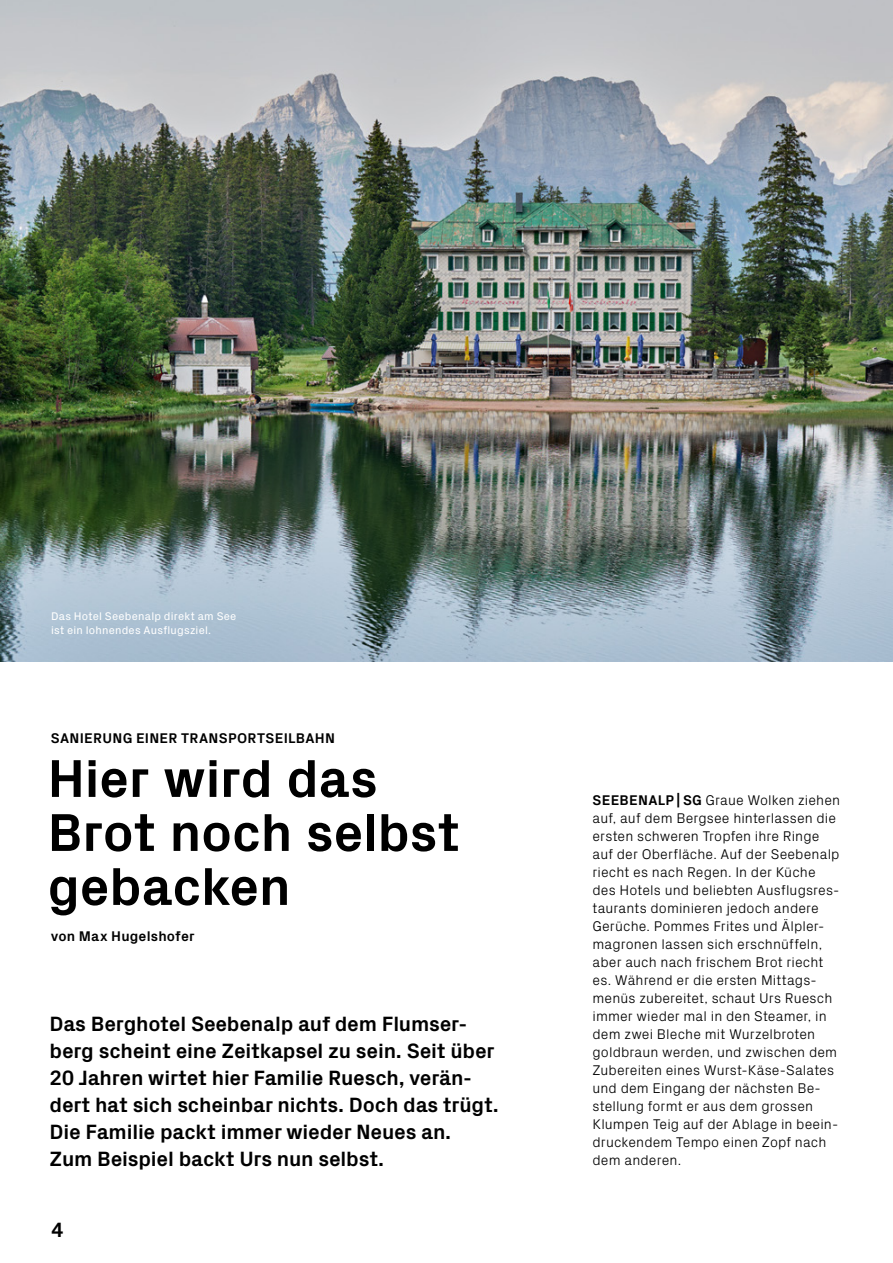
<style>
.page{position:relative;width:893px;height:1263px;background:#fff}
.page>*{position:absolute;margin:0;border:0;box-sizing:border-box;transform-origin:0 0}
.t1{font:700 54px/54px "Px Grotesk";letter-spacing:-.01em;color:#000}
.t2{font:700 21px/27px "Px Grotesk";letter-spacing:-.01em;color:#000}
.t3{font:300 14.25px/18px "Px Grotesk";letter-spacing:.01em;color:#000}
.t4{font:700 14.25px "Px Grotesk";letter-spacing:.015em;color:#000}
.t5{font:11.25px/13.5px "Px Grotesk";letter-spacing:.02em;color:#fff}
.s1{font-weight:700}
</style>
<div class="page">
<img style="left:0;top:0;width:893px;height:661px">
<p class="t5" style="left:51px;top:609px;width:187px">Das Hotel Seebenalp direkt am See ist ein lohnendes Ausflugsziel.</p>
<p class="t4" style="left:51px;top:728px;width:286px">SANIERUNG EINER TRANSPORTSEILBAHN</p>
<h1 class="t1" style="left:47px;top:749px;width:414px">Hier wird das<br>Brot noch selbst gebacken</h1>
<p class="t4" style="left:51px;top:926px;width:145px">von Max Hugelshofer</p>
<p class="t2" style="left:50px;top:1009px;width:451px">Das Berghotel Seebenalp auf dem Flumser&shy;berg scheint eine Zeitkapsel zu sein. Seit über 20 Jahren wirtet hier Familie Ruesch, verän&shy;dert hat sich scheinbar nichts. Doch das trügt.<br>Die Familie packt immer wieder Neues an.<br>Zum Beispiel backt Urs nun selbst.</p>
<h2 class="t2" style="left:51px;top:1215px;width:14px">4</h2>
<p class="t3" style="left:592px;top:790px;width:249px"><span class="s1">SEEBENALP | SG</span> Graue Wolken ziehen auf, auf dem Bergsee hinterlassen die ersten schweren Tropfen ihre Ringe auf der Oberfläche. Auf der Seebenalp riecht es nach Regen. In der Küche des Hotels und beliebten Ausflugsres&shy;taurants dominieren jedoch andere Gerüche. Pommes Frites und Älpler&shy;magronen lassen sich erschnüffeln, aber auch nach frischem Brot riecht es. Während er die ersten Mittags&shy;menüs zubereitet, schaut Urs Ruesch immer wieder mal in den Steamer, in dem zwei Bleche mit Wurzelbroten goldbraun werden, und zwischen dem Zubereiten eines Wurst-Käse-Salates und dem Eingang der nächsten Be&shy;stellung formt er aus dem grossen Klumpen Teig auf der Ablage in beein&shy;druckendem Tempo einen Zopf nach dem anderen.</p>
</div>
